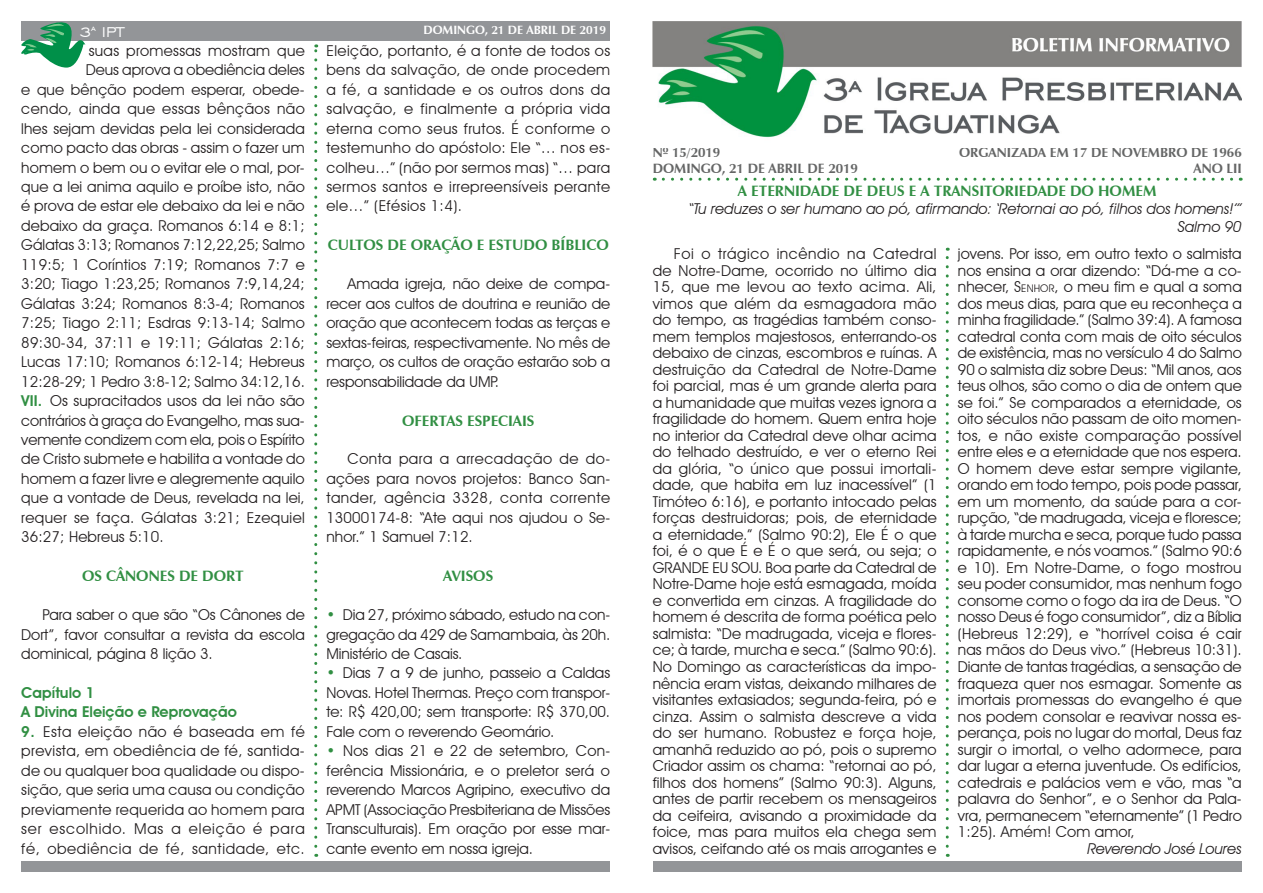
<style>
.page{position:relative;width:1263px;height:893px;background:#fff}
.page>*{position:absolute;margin:0;border:0;box-sizing:border-box;transform-origin:0 0}
.t1{font:18px "Engravers Gothic BT";color:#fff}
.Parágrafo{font:15px/16.5px "Avant Garde IT Cby BT";letter-spacing:.005em;color:#231f20;text-align:justify}
.Lista{font:15px/19.5px "Avant Garde IT Cby BT";letter-spacing:.01em;color:#231f20;text-align:justify}
.Título{font:700 15px "Zapf Humanist 601 BT";color:#318f43}
.Subtítulo{font:italic 15px "Avant Garde IT Cby BT";color:#231f20}
.Lista-2{font:600 15px "Avant Garde IT Cby BT";color:#318f43}
.Cabeçalho{font:700 13.5px "Zapf Humanist 601 BT";color:#656666}
.t2{font:700 12px "Zapf Humanist 601 BT";color:#fff}
.s1{font-weight:600;color:#318f43}
.s2{font-style:inherit}
.s3{font-size:10.5px}
</style>
<div class="page">
<svg style="left:663px;top:178px;width:578px;height:3px"></svg>
<svg style="left:946px;top:248px;width:3px;height:598px"></svg>
<svg style="left:314px;top:44px;width:3px;height:802px"></svg>
<div style="left:21px;top:861px;width:589px;height:11px;background:#939598"></div>
<div style="left:21px;top:21px;width:589px;height:20px;background:#939598"></div>
<svg style="left:21px;top:22px;width:64px;height:46px"></svg>
<div style="left:653px;top:861px;width:589px;height:11px;background:#939598"></div>
<img style="left:653px;top:21px;width:589px;height:117px">
<p class="t1" style="left:79px;top:22px;width:46px">3<sup>a</sup> IPT</p>
<p class="t2" style="left:423px;top:23px;width:184px">DOMINGO, 21 DE ABRIL DE 2019</p>
<p class="Lista" style="left:21px;top:41px;width:285px;text-align:right">suas promessas mostram que<br>Deus aprova a obediência deles<br>e que bênção podem esperar, obede&shy;cendo, ainda que essas bênçãos não lhes sejam devidas pela lei considerada como pacto das obras - assim o fazer um homem o bem ou o evitar ele o mal, por&shy;que a lei anima aquilo e proíbe isto, não é prova de estar ele debaixo da lei e não debaixo da graça. Romanos 6:14 e 8:1; Gálatas 3:13; Romanos 7:12,22,25; Salmo 119:5; 1 Coríntios 7:19; Romanos 7:7 e 3:20; Tiago 1:23,25; Romanos 7:9,14,24; Gálatas 3:24; Romanos 8:3-4; Romanos 7:25; Tiago 2:11; Esdras 9:13-14; Salmo 89:30-34, 37:11 e 19:11; Gálatas 2:16; Lucas 17:10; Romanos 6:12-14; Hebreus 12:28-29; 1 Pedro 3:8-12; Salmo 34:12,16.</p>
<p class="Lista" style="left:21px;top:391px;width:285px"><span class="s1">VII.</span> Os supracitados usos da lei não são contrários à graça do Evangelho, mas sua&shy;vemente condizem com ela, pois o Espírito de Cristo submete e habilita a vontade do homem a fazer livre e alegremente aquilo que a vontade de Deus, revelada na lei, requer se faça. Gálatas 3:21; Ezequiel 36:27; Hebreus 5:10.</p>
<p class="Título" style="left:82px;top:567px;width:163px">OS CÂNONES DE DORT</p>
<p class="Parágrafo" style="left:21px;top:605px;width:285px;line-height:19.5px;text-indent:21px">Para saber o que são “Os Cânones de Dort”, favor consultar a revista da escola dominical, página 8 lição 3.</p>
<p class="Lista-2" style="left:21px;top:684px;width:75px">Capítulo 1</p>
<p class="Lista-2" style="left:21px;top:703px;width:217px">A Divina Eleição e Reprovação</p>
<p class="Lista" style="left:21px;top:722px;width:285px"><span class="s1">9.</span> Esta eleição não é baseada em fé prevista, em obediência de fé, santida&shy;de ou qualquer boa qualidade ou dispo&shy;sição, que seria uma causa ou condição previamente requerida ao homem para ser escolhido. Mas a eleição é para fé, obediência de fé, santidade, etc.</p>
<p class="Lista" style="left:326px;top:41px;width:285px">Eleição, portanto, é a fonte de todos os bens da salvação, de onde procedem a fé, a santidade e os outros dons da salvação, e finalmente a própria vida eterna como seus frutos. É conforme o testemunho do apóstolo: Ele “… nos es&shy;colheu…” (não por sermos mas) “… para sermos santos e irrepreensíveis perante ele…” (Efésios 1:4).</p>
<p class="Título" style="left:328px;top:236px;width:282px">CULTOS DE ORAÇÃO E ESTUDO BÍBLICO</p>
<p class="Parágrafo" style="left:326px;top:274px;width:285px;line-height:19.5px;text-indent:21px">Amada igreja, não deixe de compa&shy;recer aos cultos de doutrina e reunião de oração que acontecem todas as terças e sextas-feiras, respectivamente. No mês de março, os cultos de oração estarão sob a responsabilidade da UMP.</p>
<p class="Título" style="left:402px;top:411px;width:134px">OFERTAS ESPECIAIS</p>
<p class="Parágrafo" style="left:326px;top:449px;width:285px;line-height:19.5px;text-indent:21px">Conta para a arrecadação de do&shy;ações para novos projetos: Banco San&shy;tander, agência 3328, conta corrente 13000174-8: “Ate aqui nos ajudou o Se&shy;nhor.” 1 Samuel 7:12.</p>
<p class="Título" style="left:443px;top:567px;width:51px">AVISOS</p>
<p class="Lista" style="left:326px;top:605px;width:285px"><span class="s1">•</span> Dia 27, próximo sábado, estudo na con&shy;gregação da 429 de Samambaia, às 20h.<br>Ministério de Casais.</p>
<p class="Lista" style="left:326px;top:663px;width:285px"><span class="s1">•</span> Dias 7 a 9 de junho, passeio a Caldas Novas. Hotel Thermas. Preço com transpor&shy;te: R$ 420,00; sem transporte: R$ 370,00.<br>Fale com o reverendo Geomário.</p>
<p class="Lista" style="left:326px;top:741px;width:285px"><span class="s1">•</span> Nos dias 21 e 22 de setembro, Con&shy;ferência Missionária, e o preletor será o reverendo Marcos Agripino, executivo da APMT (Associação Presbiteriana de Missões Transculturais). Em oração por esse mar&shy;cante evento em nossa igreja.</p>
<p class="Cabeçalho" style="left:653px;top:144px;width:69px">Nº 15/2019</p>
<p class="Cabeçalho" style="left:653px;top:160px;width:207px">DOMINGO, 21 DE ABRIL DE 2019</p>
<p class="Cabeçalho" style="left:959px;top:144px;width:284px">ORGANIZADA EM 17 DE NOVEMBRO DE 1966</p>
<p class="Cabeçalho" style="left:1193px;top:160px;width:50px">ANO LII</p>
<p class="Título" style="left:738px;top:182px;width:420px">A ETERNIDADE DE DEUS E A TRANSITORIEDADE DO HOMEM</p>
<p class="Subtítulo" style="left:688px;top:200px;width:555px">“Tu reduzes o ser humano ao pó, afirmando: ‘Retornai ao pó, filhos dos homens!’”</p>
<p class="Subtítulo" style="left:1178px;top:218px;width:65px">Salmo 90</p>
<p class="Parágrafo" style="left:653px;top:245px;width:285px;text-indent:21px">Foi o trágico incêndio na Catedral de Notre-Dame, ocorrido no último dia 15, que me levou ao texto acima. Ali, vimos que além da esmagadora mão do tempo, as tragédias também conso&shy;mem templos majestosos, enterrando-os debaixo de cinzas, escombros e ruínas. A destruição da Catedral de Notre-Dame foi parcial, mas é um grande alerta para a humanidade que muitas vezes ignora a fragilidade do homem. Quem entra hoje no interior da Catedral deve olhar acima do telhado destruído, e ver o eterno Rei da glória, “o único que possui imortali&shy;dade, que habita em luz inacessível” (1<br>Timóteo 6:16), e portanto intocado pelas forças destruidoras; pois, de eternidade a eternidade.” (Salmo 90:2), Ele É o que foi, é o que É e É o que será, ou seja; o GRANDE EU SOU. Boa parte da Catedral de Notre-Dame hoje está esmagada, moída e convertida em cinzas. A fragilidade do homem é descrita de forma poética pelo salmista: “De madrugada, viceja e flores&shy;ce; à tarde, murcha e seca.” (Salmo 90:6).<br>No Domingo as características da impo&shy;nência eram vistas, deixando milhares de visitantes extasiados; segunda-feira, pó e cinza. Assim o salmista descreve a vida do ser humano. Robustez e força hoje, amanhã reduzido ao pó, pois o supremo Criador assim os chama: “retornai ao pó, filhos dos homens” (Salmo 90:3). Alguns, antes de partir recebem os mensageiros da ceifeira, avisando a proximidade da foice, mas para muitos ela chega sem avisos, ceifando até os mais arrogantes e</p>
<p class="Parágrafo" style="left:958px;top:245px;width:285px">jovens. Por isso, em outro texto o salmista nos ensina a orar dizendo: “Dá-me a co&shy;nhecer, <span class="s2">S</span><span class="s3">ENHOR</span>, o meu fim e qual a soma dos meus dias, para que eu reconheça a minha fragilidade.” (Salmo 39:4). A famosa catedral conta com mais de oito séculos de existência, mas no versículo 4 do Salmo 90 o salmista diz sobre Deus: “Mil anos, aos teus olhos, são como o dia de ontem que se foi.” Se comparados a eternidade, os oito séculos não passam de oito momen&shy;tos, e não existe comparação possível entre eles e a eternidade que nos espera.<br>O homem deve estar sempre vigilante, orando em todo tempo, pois pode passar, em um momento, da saúde para a cor&shy;rupção, “de madrugada, viceja e floresce; à tarde murcha e seca, porque tudo passa rapidamente, e nós voamos.” (Salmo 90:6 e 10). Em Notre-Dame, o fogo mostrou seu poder consumidor, mas nenhum fogo consome como o fogo da ira de Deus. “O nosso Deus é fogo consumidor”, diz a Bíblia (Hebreus 12:29), e “horrível coisa é cair nas mãos do Deus vivo.” (Hebreus 10:31).<br>Diante de tantas tragédias, a sensação de fraqueza quer nos esmagar. Somente as imortais promessas do evangelho é que nos podem consolar e reavivar nossa es&shy;perança, pois no lugar do mortal, Deus faz surgir o imortal, o velho adormece, para dar lugar a eterna juventude. Os edifícios, catedrais e palácios vem e vão, mas “a palavra do Senhor”, e o Senhor da Pala&shy;vra, permanecem “eternamente” (1 Pedro 1:25). Amém! Com amor,</p>
<p class="Subtítulo" style="left:1087px;top:839px;width:156px">Reverendo José Loures</p>
</div>
